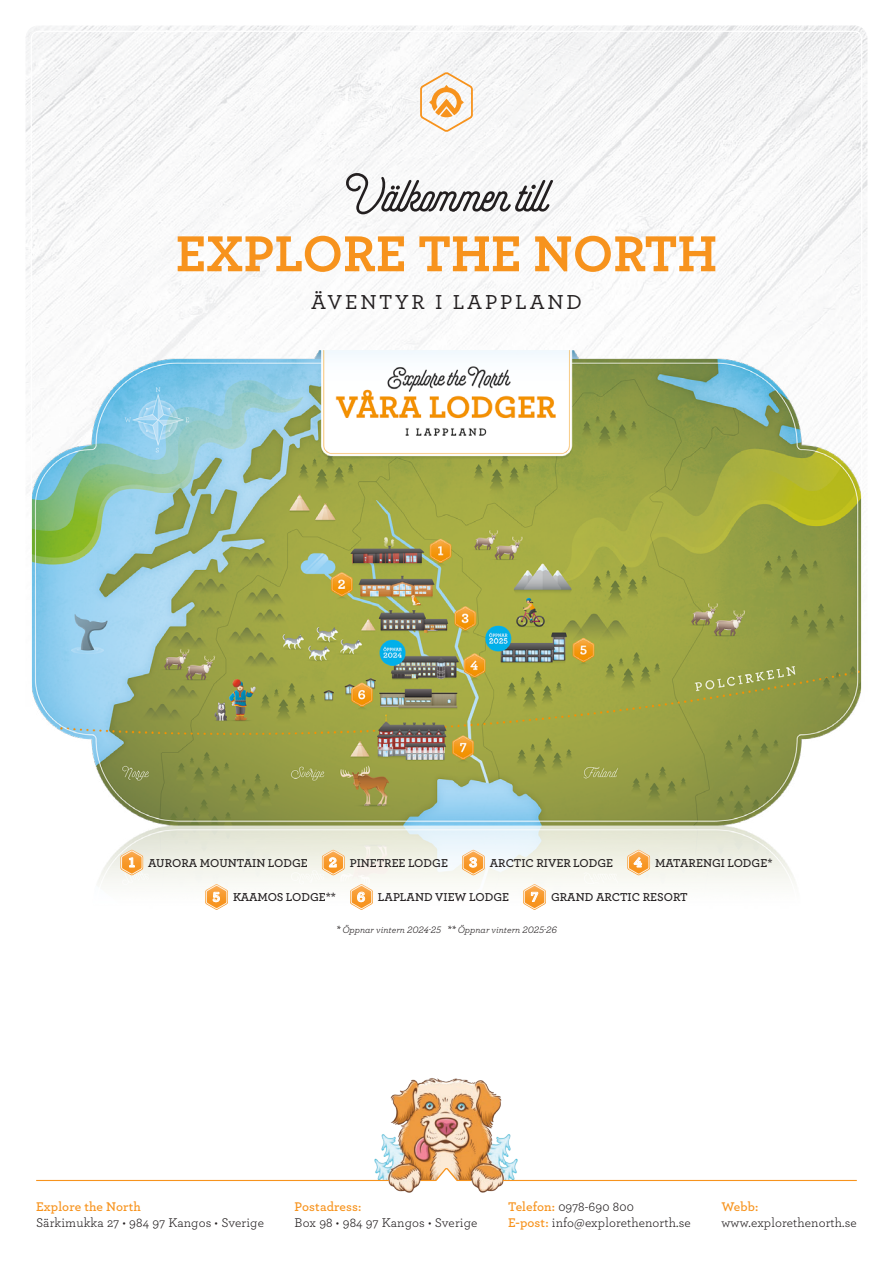
<style>
.page{position:relative;width:893px;height:1263px;background:#fff}
.page>*{position:absolute;margin:0;border:0;box-sizing:border-box;transform-origin:0 0}
.t1{font:700 53.1px "Archer";color:#f7931d}
.t2{font:900 50.85px "Selfie";color:#231f20}
.t3{font:500 21.15px "Archer";letter-spacing:.13em;color:#231f20}
.t4{font:700 13.95px "Archer";color:#fff}
.t5{font:13.2px "Archer";letter-spacing:.01em;color:#231f20}
.t6{font:600 13.2px "Archer";letter-spacing:.01em;color:#f7931d}
.t7{font:600 12px "Archer";color:#231f20}
.t8{font:italic 9.75px "Archer";color:#231f20}
.s1{font-weight:500;font-size:10.5px}
.s2{font-weight:600;color:#f7931d}
</style>
<div class="page">
<img style="left:26px;top:26px;width:841px;height:467px">
<img style="left:374px;top:1078px;width:144px;height:115px">
<svg style="left:36px;top:1168px;width:821px;height:14px"></svg>
<svg style="left:420px;top:72px;width:53px;height:60px"></svg>
<img style="left:33px;top:350px;width:827px;height:534px">
<svg style="left:205px;top:884px;width:23px;height:26px"></svg>
<svg style="left:350px;top:884px;width:23px;height:26px"></svg>
<svg style="left:523px;top:884px;width:23px;height:26px"></svg>
<svg style="left:120px;top:850px;width:23px;height:25px"></svg>
<svg style="left:322px;top:850px;width:23px;height:25px"></svg>
<svg style="left:462px;top:850px;width:23px;height:25px"></svg>
<svg style="left:627px;top:850px;width:23px;height:25px"></svg>
<p class="t2" style="left:345px;top:164px;width:203px">Välkommen till</p>
<p class="t1" style="left:176px;top:212px;width:543px">EXPLORE THE NORTH</p>
<p class="t3" style="left:311px;top:287px;width:272px">ÄVENTYR I LAPPLAND</p>
<p class="t4" style="left:129px;top:851px;width:8px">1</p>
<p class="t7" style="left:148px;top:853px;width:161px">AURORA MOUNTAIN LODGE</p>
<p class="t4" style="left:329px;top:851px;width:10px">2</p>
<p class="t7" style="left:350px;top:853px;width:100px">PINETREE LODGE</p>
<p class="t4" style="left:469px;top:851px;width:9px">3</p>
<p class="t7" style="left:490px;top:853px;width:125px">ARCTIC RIVER LODGE</p>
<p class="t4" style="left:634px;top:851px;width:10px">4</p>
<p class="t7" style="left:655px;top:853px;width:119px">MATARENGI LODGE*</p>
<p class="t4" style="left:212px;top:886px;width:9px">5</p>
<p class="t7" style="left:233px;top:888px;width:105px">KAAMOS LODGE**</p>
<p class="t4" style="left:357px;top:886px;width:10px">6</p>
<p class="t7" style="left:378px;top:888px;width:133px">LAPLAND VIEW LODGE</p>
<p class="t4" style="left:531px;top:886px;width:9px">7</p>
<p class="t7" style="left:551px;top:888px;width:138px">GRAND ARCTIC RESORT</p>
<p class="t8" style="left:336px;top:923px;width:222px"><span class="s1">*</span> Öppnar vintern 2024-25 <span class="s1">**</span> Öppnar vintern 2025-26</p>
<p class="t6" style="left:36px;top:1197px;width:106px">Explore the North</p>
<p class="t5" style="left:36px;top:1213px;width:229px">Särkimukka 27 • 984 97 Kangos • Sverige</p>
<p class="t6" style="left:295px;top:1197px;width:68px">Postadress:</p>
<p class="t5" style="left:295px;top:1213px;width:184px">Box 98 • 984 97 Kangos • Sverige</p>
<p class="t5" style="left:508px;top:1197px;width:127px"><span class="s2">Telefon:</span> 0978-690 800</p>
<p class="t5" style="left:508px;top:1213px;width:184px"><span class="s2">E-post:</span> info@explorethenorth.se</p>
<p class="t6" style="left:721px;top:1197px;width:38px">Webb:</p>
<p class="t5" style="left:721px;top:1213px;width:137px">www.explorethenorth.se</p>
</div>
